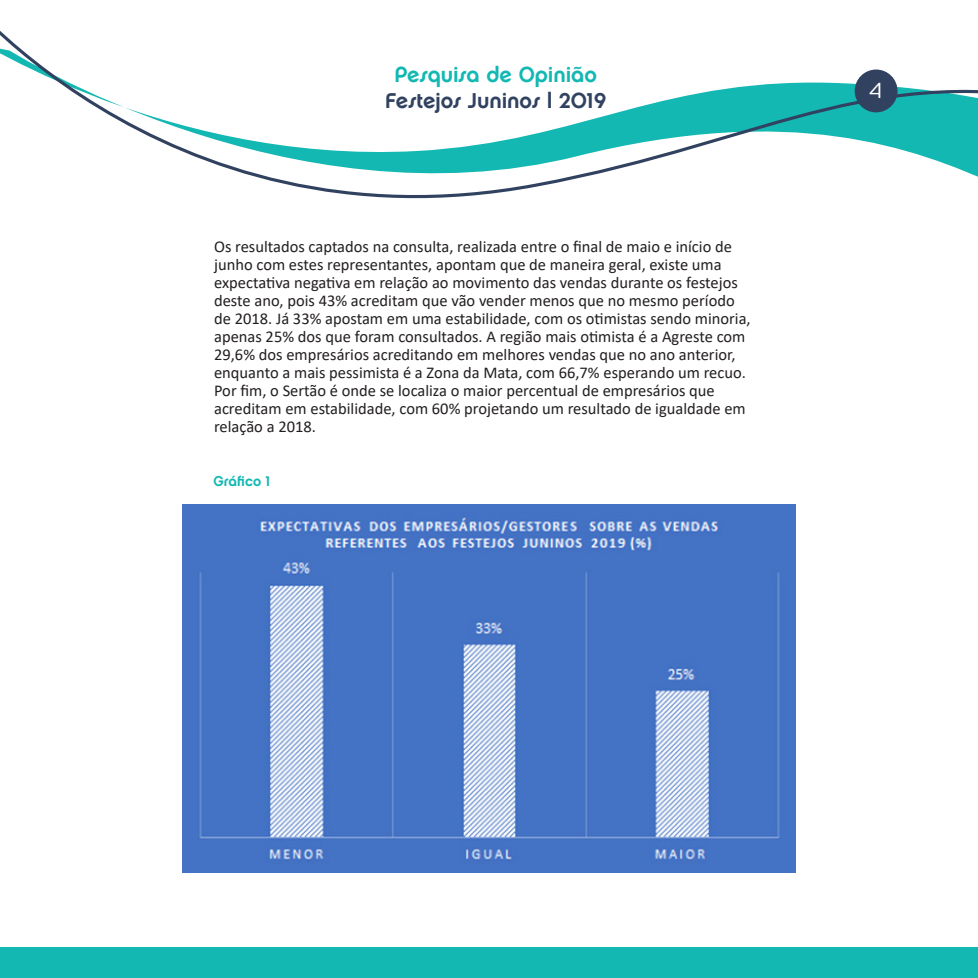
<style>
.page{position:relative;width:978px;height:978px;background:#fff}
.page>*{position:absolute;margin:0;border:0;box-sizing:border-box;transform-origin:0 0}
.t1{font:21.6px "Chalet New York Nineteen Seventy";letter-spacing:-.005em;color:#314260}
.t2{font:21.6px "Chalet New York Nineteen Seventy";letter-spacing:-.005em;color:#13b8b3}
.t3{font:21.6px "Comercio Sans";color:#fff}
.corpoParagrafo{font:16.5px/18px "Calibri";color:#231f20}
.Estilo_de_parágrafo{font:14.1px "Chalet New York Nineteen Seventy";color:#13b8b3}
</style>
<div class="page">
<div style="left:0;top:947px;width:978px;height:31px;background:#13b8b3"></div>
<svg style="left:0;top:31px;width:978px;height:168px"></svg>
<div style="left:855px;top:70px;width:43px;height:42px;background:#314260;border-radius:50%"></div>
<img style="left:183px;top:504px;width:612px;height:368px">
<h1 class="t2" style="left:394px;top:61px;width:204px">Pesquisa de Opinião</h1>
<h1 class="t1" style="left:385px;top:87px;width:223px">Festejos Juninos | 2019</h1>
<p class="corpoParagrafo" style="left:214px;top:237px;width:538px">Os resultados captados na consulta, realizada entre o final de maio e início de junho com estes representantes, apontam que de maneira geral, existe uma expectativa negativa em relação ao movimento das vendas durante os festejos deste ano, pois 43% acreditam que vão vender menos que no mesmo período de 2018. Já 33% apostam em uma estabilidade, com os otimistas sendo minoria, apenas 25% dos que foram consultados. A região mais otimista é a Agreste com 29,6% dos empresários acreditando em melhores vendas que no ano anterior, enquanto a mais pessimista é a Zona da Mata, com 66,7% esperando um recuo.<br>Por fim, o Sertão é onde se localiza o maior percentual de empresários que acreditam em estabilidade, com 60% projetando um resultado de igualdade em relação a 2018.</p>
<p class="Estilo_de_parágrafo" style="left:213px;top:473px;width:59px">Gráfico 1</p>
<h1 class="t3" style="left:868px;top:79px;width:16px">4</h1>
</div>
